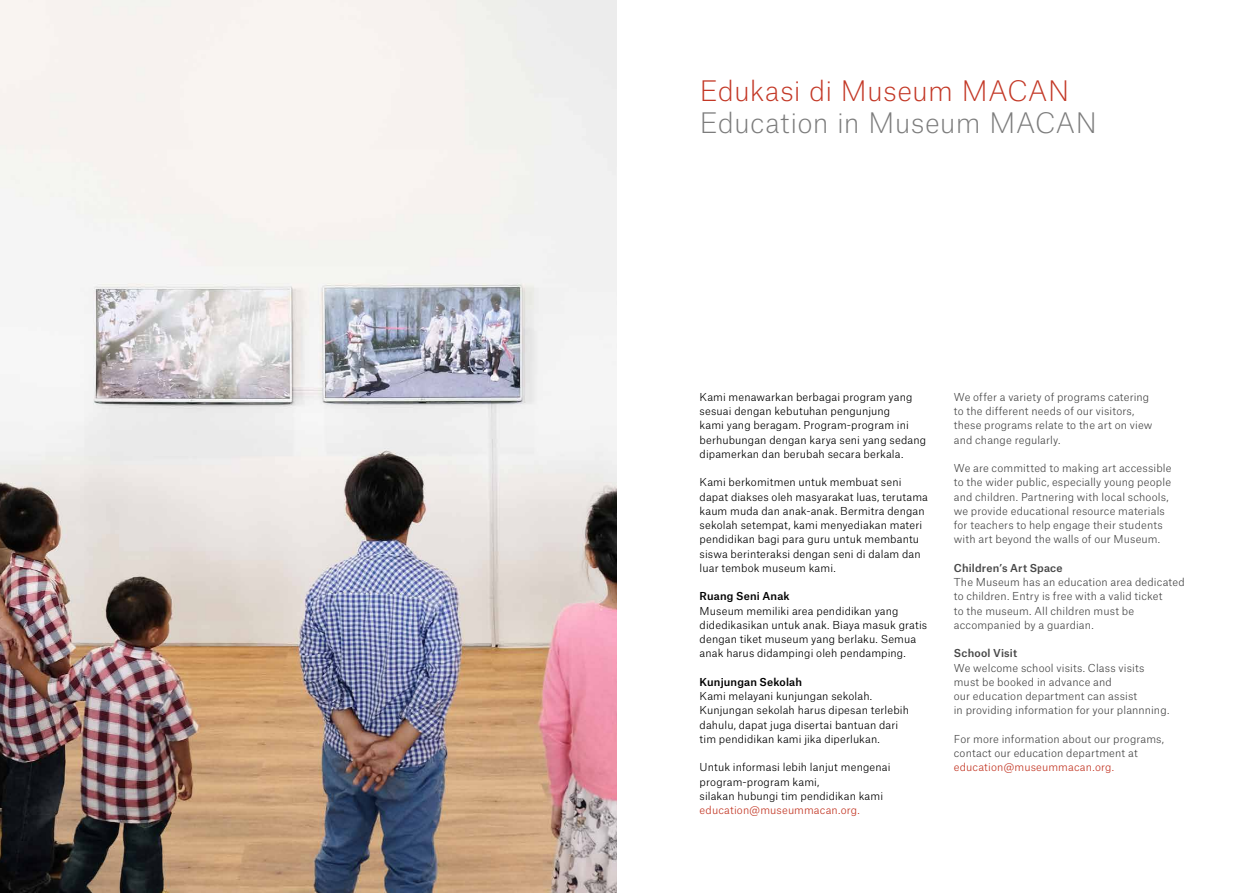
<style>
.page{position:relative;width:1246px;height:893px;background:#fff}
.page>*{position:absolute;margin:0;border:0;box-sizing:border-box;transform-origin:0 0}
.t1{font:100 27px "Atlas Grotesk";letter-spacing:.005em;color:#7c7c7c}
.t2{font:100 27px "Atlas Grotesk";letter-spacing:.005em;color:#c33826}
.t3{font:300 10.5px/14.2px "Atlas Grotesk";letter-spacing:.01em;color:#000}
.t4{font:300 10.5px/14.2px "Atlas Grotesk";letter-spacing:.015em;color:#484848}
.t5{font:300 10.5px "Atlas Grotesk";letter-spacing:.01em;color:#c33826}
.t6{font:500 10.5px "Atlas Grotesk";letter-spacing:.02em;color:#484848}
.t7{font:500 10.5px "Atlas Grotesk";letter-spacing:.02em;color:#000}
</style>
<div class="page">
<img style="left:0;top:0;width:617px;height:893px">
<h1 class="t2" style="left:700px;top:70px;width:371px">Edukasi di Museum MACAN</h1>
<h1 class="t1" style="left:700px;top:102px;width:399px">Education in Museum MACAN</h1>
<p class="t3" style="left:700px;top:389px;width:228px">Kami menawarkan berbagai program yang sesuai dengan kebutuhan pengunjung<br>kami yang beragam. Program-program ini berhubungan dengan karya seni yang sedang dipamerkan dan berubah secara berkala.</p>
<p class="t3" style="left:700px;top:474px;width:230px">Kami berkomitmen untuk membuat seni dapat diakses oleh masyarakat luas, terutama kaum muda dan anak-anak. Bermitra dengan sekolah setempat, kami menyediakan materi pendidikan bagi para guru untuk membantu siswa berinteraksi dengan seni di dalam dan luar tembok museum kami.</p>
<p class="t7" style="left:700px;top:588px;width:92px">Ruang Seni Anak</p>
<p class="t3" style="left:700px;top:602px;width:229px">Museum memiliki area pendidikan yang didedikasikan untuk anak. Biaya masuk gratis dengan tiket museum yang berlaku. Semua anak harus didampingi oleh pendamping.</p>
<p class="t7" style="left:700px;top:673px;width:104px">Kunjungan Sekolah</p>
<p class="t3" style="left:700px;top:688px;width:211px">Kami melayani kunjungan sekolah.<br>Kunjungan sekolah harus dipesan terlebih dahulu, dapat juga disertai bantuan dari tim pendidikan kami jika diperlukan.</p>
<p class="t3" style="left:700px;top:759px;width:192px">Untuk informasi lebih lanjut mengenai program-program kami,<br>silakan hubungi tim pendidikan kami</p>
<p class="t5" style="left:700px;top:802px;width:162px">education@museummacan.org.</p>
<p class="t4" style="left:954px;top:389px;width:200px">We offer a variety of programs catering to the different needs of our visitors, these programs relate to the art on view and change regularly.</p>
<p class="t4" style="left:954px;top:460px;width:219px">We are committed to making art accessible to the wider public, especially young people and children. Partnering with local schools, we provide educational resource materials for teachers to help engage their students with art beyond the walls of our Museum.</p>
<p class="t6" style="left:954px;top:559px;width:110px">Children’s Art Space</p>
<p class="t4" style="left:954px;top:574px;width:232px">The Museum has an education area dedicated to children. Entry is free with a valid ticket<br>to the museum. All children must be accompanied by a guardian.</p>
<p class="t6" style="left:954px;top:645px;width:65px">School Visit</p>
<p class="t4" style="left:954px;top:659px;width:217px">We welcome school visits. Class visits must be booked in advance and<br>our education department can assist<br>in providing information for your plannning.</p>
<p class="t4" style="left:954px;top:731px;width:212px">For more information about our programs, contact our education department at</p>
<p class="t5" style="left:954px;top:759px;width:162px">education@museummacan.org.</p>
</div>
